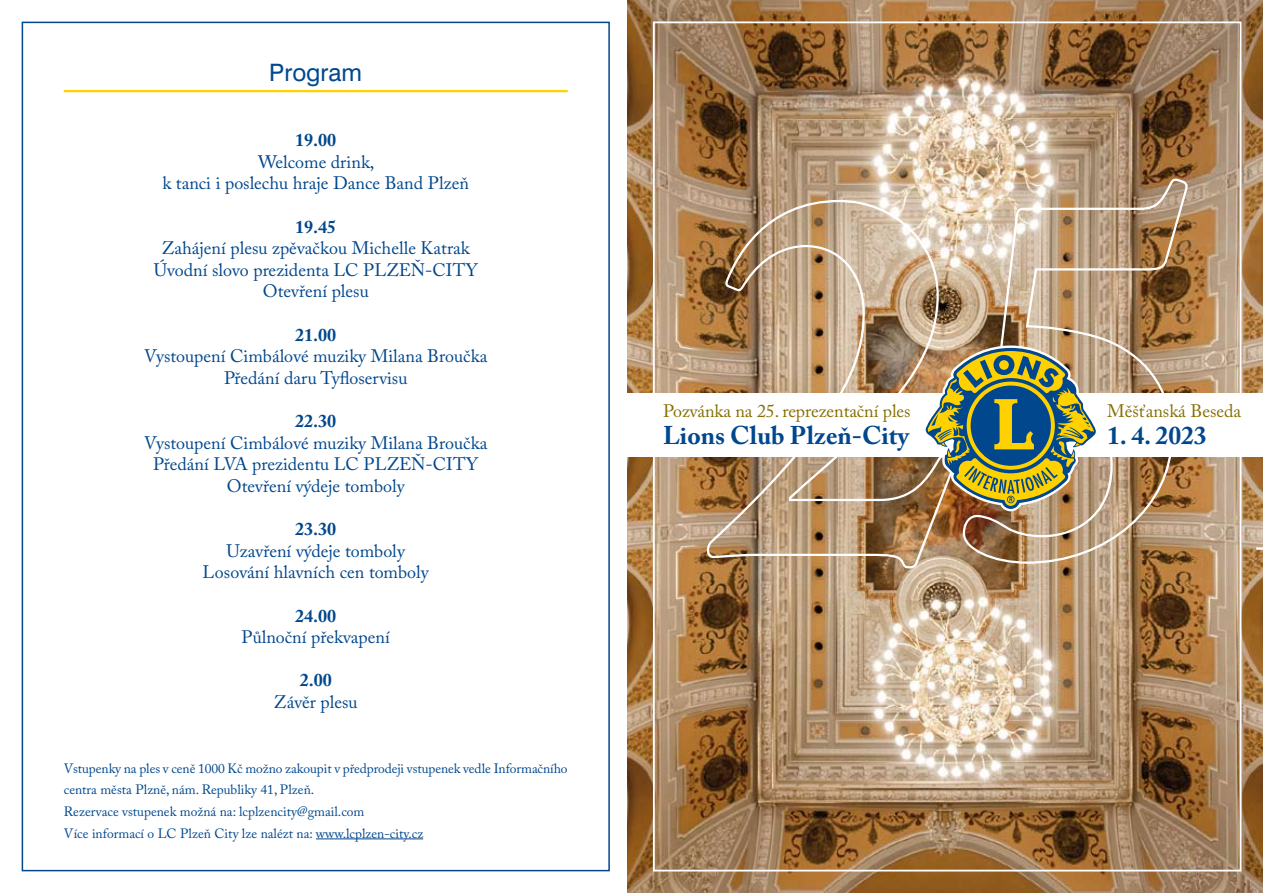
<style>
.page{position:relative;width:1263px;height:893px;background:#fff}
.page>*{position:absolute;margin:0;border:0;box-sizing:border-box;transform-origin:0 0}
.t1{font:700 25.5px "Adobe Caslon Pro";color:#00478d}
.t2{font:24px "Swiss 721 BTCE";color:#00478d}
.t3{font:18px/21.6px "Adobe Caslon Pro";color:#00478d;text-align:center}
.t4{font:18px "Adobe Caslon Pro";letter-spacing:-.005em;color:#856f00}
.t5{font:700 18px "Adobe Caslon Pro";color:#00478d}
.t6{font:13.5px/21.6px "Adobe Caslon Pro";color:#00478d}
</style>
<div class="page">
<img style="left:627px;top:0;width:636px;height:893px">
<img style="left:707px;top:179px;width:481px;height:391px">
<svg style="left:1256px;top:547px;width:7px;height:3px"></svg>
<div style="left:626px;top:393px;width:86px;height:64px;background:#fff"></div>
<div style="left:663px;top:393px;width:536px;height:64px;background:#fff"></div>
<div style="left:1107px;top:393px;width:156px;height:64px;background:#fff"></div>
<svg style="left:923px;top:345px;width:175px;height:166px;background:#919265"></svg>
<hr style="left:64px;top:90px;width:504px;height:2px;background:#ffd100">
<hr style="left:316px;top:838px;width:107px;height:1px;background:#00478d">
<h2 class="t2" style="left:269px;top:57px;width:94px">Program</h2>
<p class="t5" style="left:295px;top:130px;width:43px">19.00</p>
<p class="t3" style="left:162px;top:151px;width:308px">Welcome drink,<br>k tanci i poslechu hraje Dance Band Plzeň</p>
<p class="t5" style="left:295px;top:216px;width:43px">19.45</p>
<p class="t3" style="left:154px;top:237px;width:326px">Zahájení plesu zpěvačkou Michelle Katrak<br>Úvodní slovo prezidenta LC PLZEŇ-CITY<br>Otevření plesu</p>
<p class="t5" style="left:295px;top:324px;width:43px">21.00</p>
<p class="t3" style="left:144px;top:345px;width:345px">Vystoupení Cimbálové muziky Milana Broučka<br>Předání daru Tyfloservisu</p>
<p class="t5" style="left:295px;top:410px;width:43px">22.30</p>
<p class="t3" style="left:144px;top:432px;width:345px">Vystoupení Cimbálové muziky Milana Broučka<br>Předání LVA prezidentu LC PLZEŇ-CITY<br>Otevření výdeje tomboly</p>
<p class="t5" style="left:295px;top:518px;width:43px">23.30</p>
<p class="t3" style="left:203px;top:540px;width:228px">Uzavření výdeje tomboly<br>Losování hlavních cen tomboly</p>
<p class="t5" style="left:295px;top:605px;width:43px">24.00</p>
<p class="t3" style="left:242px;top:626px;width:150px">Půlnoční překvapení</p>
<p class="t5" style="left:300px;top:670px;width:34px">2.00</p>
<p class="t3" style="left:274px;top:691px;width:85px">Závěr plesu</p>
<p class="t6" style="left:64px;top:757px;width:505px">Vstupenky na ples v ceně 1000 Kč možno zakoupit v předprodeji vstupenek vedle Informačního centra města Plzně, nám. Republiky 41, Plzeň.<br>Rezervace vstupenek možná na: lcplzencity@gmail.com<br>Více informací o LC Plzeň City lze nalézt na: www.lcplzen-city.cz</p>
<p class="t4" style="left:663px;top:401px;width:249px">Pozvánka na 25. reprezentační ples</p>
<h1 class="t1" style="left:663px;top:421px;width:248px">Lions Club Plzeň-City</h1>
<p class="t4" style="left:1107px;top:401px;width:136px">Měšťanská Beseda</p>
<h1 class="t1" style="left:1107px;top:421px;width:101px">1. 4. 2023</h1>
</div>
